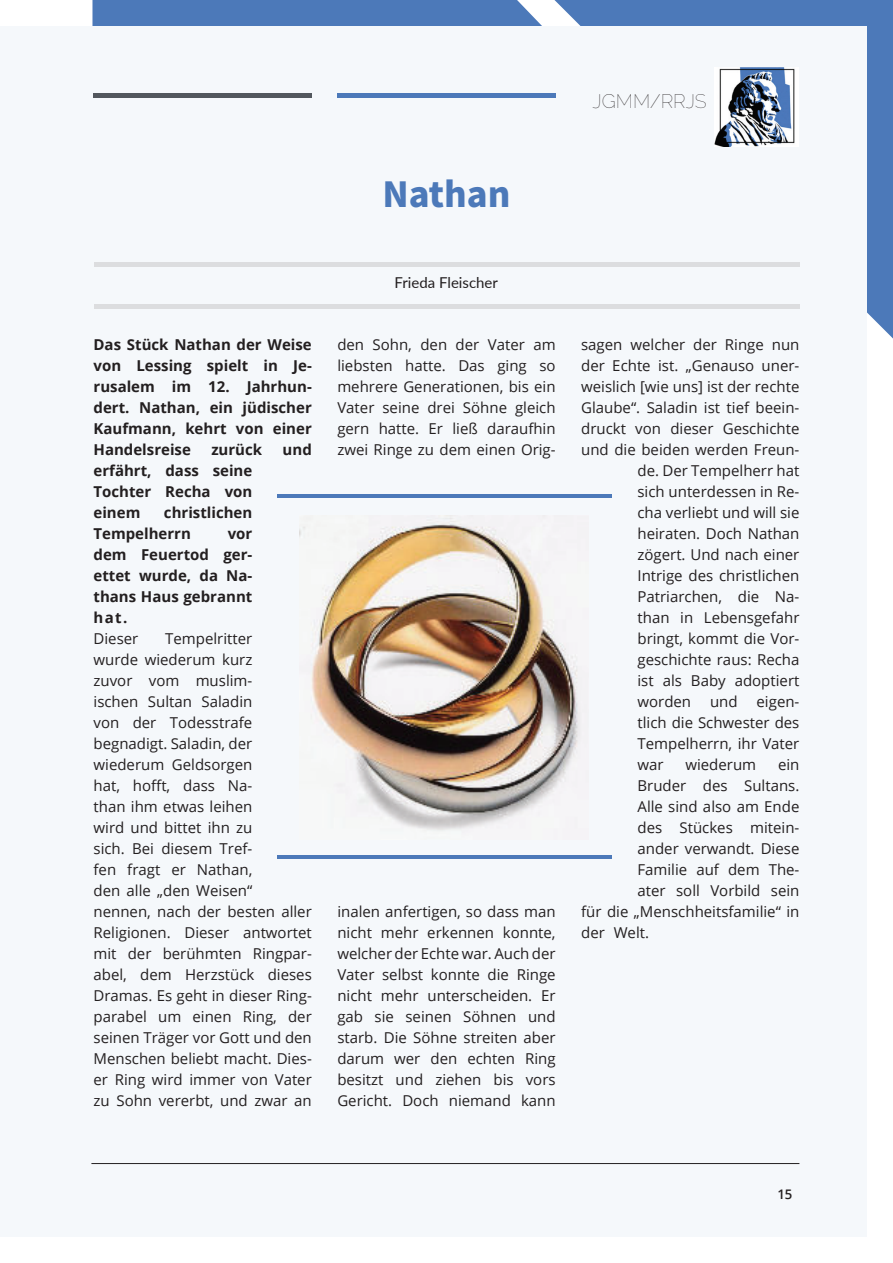
<style>
.page{position:relative;width:893px;height:1263px;background:#fff}
.page>*{position:absolute;margin:0;border:0;box-sizing:border-box;transform-origin:0 0}
.t1{font:900 34.5px "Kinto Sans";color:#4c79b9}
.t2{font:100 19.5px "Raleway";color:#231f20}
.t3{font:15px/21px "Open Sans";color:#231f20;text-align:justify}
.t4{font:700 15px/21px "Open Sans";color:#231f20;text-align:justify}
.t5{font:15px "Lato";color:#231f20}
.t6{font:600 13.2px "Open Sans";color:#231f20}
</style>
<div class="page">
<div style="left:92px;top:0;width:450px;height:26px;background:#4c79b9"></div>
<div style="left:554px;top:0;width:339px;height:339px;background:#4c79b9"></div>
<div style="left:0;top:26px;width:867px;height:1211px;background:#f5f8fb"></div>
<div style="left:94px;top:93px;width:218px;height:5px;background:#52575d"></div>
<div style="left:337px;top:93px;width:219px;height:5px;background:#4c79b9"></div>
<img style="left:714px;top:67px;width:81px;height:80px">
<hr style="left:94px;top:263px;width:705px;height:4px;background:#dcdddf">
<div style="left:94px;top:304px;width:705px;height:5px;background:#dcdddf"></div>
<img style="left:299px;top:516px;width:281px;height:315px">
<hr style="left:278px;top:495px;width:334px;height:3px;background:#4c79b9">
<hr style="left:278px;top:855px;width:334px;height:4px;background:#4c79b9">
<hr style="left:91px;top:1163px;width:708px;height:1px;background:#231f20">
<h2 class="t2" style="left:592px;top:89px;width:116px">JGMM/RRJS</h2>
<h1 class="t1" style="left:382px;top:175px;width:130px">Nathan</h1>
<p class="t4" style="left:94px;top:333px;width:220px">Das Stück Nathan der Weise von Lessing spielt in Je&shy;rusalem im 12. Jahrhun&shy;dert. Nathan, ein jüdischer Kaufmann, kehrt von einer Handelsreise</p>
<p class="t4" style="left:211px;top:438px;width:52px">zurück</p>
<p class="t4" style="left:283px;top:438px;width:31px">und</p>
<p class="t4" style="left:94px;top:459px;width:160px">erfährt, dass seine Tochter Recha von einem</p>
<p class="t4" style="left:94px;top:501px;width:160px;text-indent:70px">christlichen<br>Tempelherrn</p>
<p class="t4" style="left:94px;top:522px;width:160px;text-indent:134px">vor dem Feuertod ger&shy;ettet wurde, da Na&shy;thans Haus gebrannt hat.</p>
<p class="t3" style="left:94px;top:627px;width:46px">Dieser</p>
<p class="t3" style="left:94px;top:627px;width:220px;text-align:left;text-indent:72px">Tempelritter<br>wurde wiederum kurz<br>zuvor vom muslim-<br>ischen Sultan Saladin<br>von der Todesstrafe begnadigt. Saladin, der wiederum Geldsorgen<br>hat, hofft, dass Na-<br>than ihm etwas leihen<br>wird und bittet ihn zu<br>sich. Bei diesem Tref-<br>fen fragt er Nathan,<br>den alle „den Weisen“ nennen, nach der besten aller<br>Religionen. Dieser antwortet mit der berühmten Ringpar&shy;abel, dem Herzstück dieses<br>Dramas. Es geht in dieser Ring&shy;parabel um einen Ring, der seinen Träger vor Gott und den<br>Menschen beliebt macht. Dies&shy;er Ring wird immer von Vater zu Sohn vererbt, und zwar an</p>
<p class="t5" style="left:395px;top:273px;width:105px">Frieda Fleischer</p>
<p class="t3" style="left:337px;top:333px;width:220px">den Sohn, den der Vater am liebsten hatte. Das ging so mehrere Generationen, bis ein Vater seine drei Söhne gleich gern hatte. Er ließ daraufhin zwei Ringe zu dem einen Orig-</p>
<p class="t3" style="left:337px;top:900px;width:220px">inalen anfertigen, so dass man nicht mehr erkennen konnte, welcher der Echte war. Auch der Vater selbst konnte die Ringe nicht mehr unterscheiden. Er gab sie seinen Söhnen und starb. Die Söhne streiten aber darum wer den echten Ring besitzt und ziehen bis vors Gericht. Doch niemand kann</p>
<p class="t3" style="left:581px;top:333px;width:220px">sagen welcher der Ringe nun</p>
<p class="t3" style="left:581px;top:354px;width:220px">der Echte ist. „Genauso uner-</p>
<p class="t3" style="left:581px;top:375px;width:220px">weislich [wie uns] ist der rechte</p>
<p class="t3" style="left:581px;top:396px;width:220px">Glaube“. Saladin ist tief beein-</p>
<p class="t3" style="left:581px;top:417px;width:220px">druckt von dieser Geschichte</p>
<p class="t3" style="left:581px;top:438px;width:220px">und die beiden werden Freun-</p>
<p class="t3" style="left:637px;top:459px;width:163px">de. Der Tempelherr hat</p>
<p class="t3" style="left:637px;top:480px;width:163px">sich unterdessen in Re-</p>
<p class="t3" style="left:637px;top:501px;width:163px">cha verliebt und will sie</p>
<p class="t3" style="left:637px;top:522px;width:163px">heiraten. Doch Nathan</p>
<p class="t3" style="left:637px;top:543px;width:163px">zögert. Und nach einer</p>
<p class="t3" style="left:637px;top:564px;width:163px">Intrige des christlichen</p>
<p class="t3" style="left:637px;top:585px;width:163px">Patriarchen, die Na-</p>
<p class="t3" style="left:637px;top:606px;width:163px">than in Lebensgefahr</p>
<p class="t3" style="left:637px;top:627px;width:163px">bringt, kommt die Vor-</p>
<p class="t3" style="left:637px;top:648px;width:163px">geschichte raus: Recha</p>
<p class="t3" style="left:637px;top:669px;width:163px">ist als Baby adoptiert</p>
<p class="t3" style="left:637px;top:690px;width:55px">worden</p>
<p class="t3" style="left:710px;top:690px;width:29px">und</p>
<p class="t3" style="left:637px;top:690px;width:163px;text-indent:119px">eigen&shy;tlich die Schwester des Tempelherrn, ihr Vater war</p>
<p class="t3" style="left:685px;top:753px;width:72px">wiederum</p>
<p class="t3" style="left:778px;top:753px;width:23px">ein</p>
<p class="t3" style="left:637px;top:774px;width:163px">Bruder des Sultans.</p>
<p class="t3" style="left:637px;top:795px;width:163px">Alle sind also am Ende</p>
<p class="t3" style="left:637px;top:816px;width:163px">des Stückes mitein-</p>
<p class="t3" style="left:637px;top:837px;width:163px">ander verwandt. Diese</p>
<p class="t3" style="left:637px;top:858px;width:163px">Familie auf dem The-</p>
<p class="t3" style="left:637px;top:879px;width:163px">ater soll Vorbild sein</p>
<p class="t3" style="left:581px;top:900px;width:220px">für die „Menschheitsfamilie“ in</p>
<p class="t3" style="left:581px;top:921px;width:69px">der Welt.</p>
<p class="t6" style="left:777px;top:1184px;width:17px">15</p>
</div>
